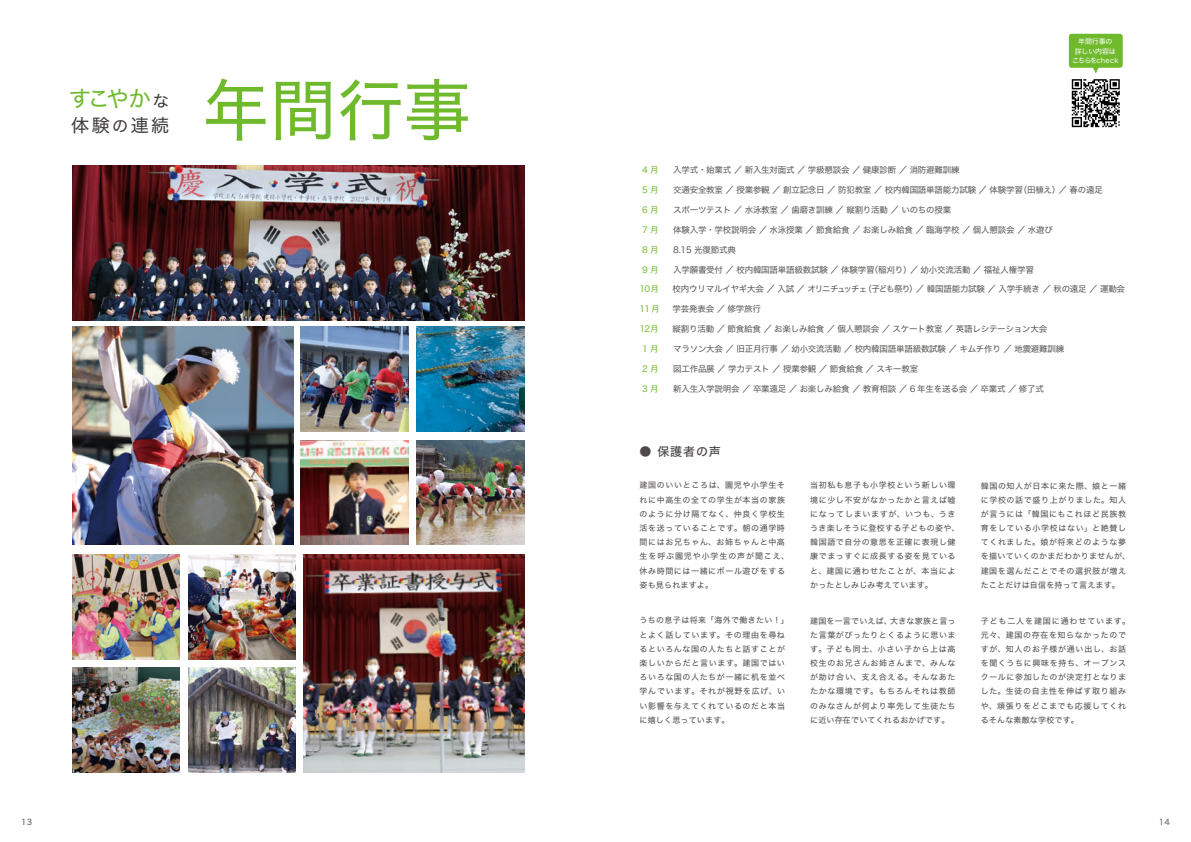
<style>
.page{position:relative;width:1191px;height:842px;background:#fff}
.page>*{position:absolute;margin:0;border:0;box-sizing:border-box;transform-origin:0 0}
.t1{font:67px "Hira Kaku Std W4";color:#6fba2c}
.t2{font:22.5px "Hira Kaku Std W4";color:#6fba2c}
.t3{font:18px "Hira Kaku Std W4";color:#3e3a39}
.t4{font:12px "Hira Kaku Std W5";letter-spacing:.075em;color:#4c4948}
.t5{font:8.5px "Hira Kaku Std W4";letter-spacing:-.025em;color:#575554}
.t6{font:8.5px "Hira Kaku Std W4";letter-spacing:-.05em;color:#6fba2c}
.t7{font:8px/14.2px "Hira Kaku Std W4";letter-spacing:.075em;color:#4c4948}
.t8{font:8px "Hira Kaku Std W4";color:#575554}
.t9{font:7px/9.4px "Hira Kaku Std W4";letter-spacing:-.025em;color:#fff;text-align:center}
.s1{font-size:16.2px;color:#3e3a39}
.s2{font-size:16.2px}
</style>
<div class="page">
<img style="left:72px;top:327px;width:221px;height:218px">
<img style="left:72px;top:166px;width:452px;height:154px">
<img style="left:301px;top:327px;width:107px;height:104px">
<img style="left:301px;top:440px;width:107px;height:105px">
<img style="left:417px;top:440px;width:107px;height:105px">
<img style="left:417px;top:327px;width:107px;height:104px">
<img style="left:303px;top:554px;width:221px;height:219px">
<img style="left:188px;top:668px;width:108px;height:105px">
<img style="left:188px;top:554px;width:108px;height:105px">
<img style="left:72px;top:668px;width:108px;height:105px">
<img style="left:72px;top:554px;width:108px;height:105px">
<div style="left:1068px;top:34px;width:54px;height:34px;background:#6fba2c;border-radius:3px"></div>
<svg style="left:1071px;top:67px;width:48px;height:60px"></svg>
<h2 class="t2" style="left:69px;top:81px;width:102px">すこやか<span class="s1">な</span></h2>
<h3 class="t3" style="left:71px;top:112px;width:100px">体験<span class="s2">の</span>連続</h3>
<h1 class="t1" style="left:203px;top:59px;width:269px">年間行事</h1>
<p class="t9" style="left:1072px;top:37px;width:48px">年間行事の<br>詳しい内容はこちらをcheck</p>
<p class="t6" style="left:642px;top:164px;width:18px">4 月</p>
<p class="t5" style="left:673px;top:164px;width:288px">入学式・始業式 ／ 新入生対面式 ／ 学級懇談会 ／ 健康診断 ／ 消防避難訓練</p>
<p class="t6" style="left:642px;top:183px;width:18px">5 月</p>
<p class="t5" style="left:673px;top:183px;width:431px">交通安全教室 ／ 授業参観 ／ 創立記念日 ／ 防犯教室 ／ 校内韓国語単語能力試験 ／ 体験学習（田植え）／ 春の遠足</p>
<p class="t6" style="left:642px;top:203px;width:18px">6 月</p>
<p class="t5" style="left:673px;top:203px;width:280px">スポーツテスト ／ 水泳教室 ／ 歯磨き訓練 ／ 縦割り活動 ／ いのちの授業</p>
<p class="t6" style="left:642px;top:223px;width:18px">7 月</p>
<p class="t5" style="left:673px;top:223px;width:381px">体験入学・学校説明会 ／ 水泳授業 ／ 節食給食 ／ お楽しみ給食 ／ 臨海学校 ／ 個人懇談会 ／ 水遊び</p>
<p class="t6" style="left:642px;top:243px;width:18px">8 月</p>
<p class="t5" style="left:673px;top:243px;width:64px">8.15 光復節式典</p>
<p class="t6" style="left:642px;top:263px;width:18px">9 月</p>
<p class="t5" style="left:673px;top:263px;width:362px">入学願書受付 ／ 校内韓国語単語級数試験 ／ 体験学習（稲刈り）／ 幼小交流活動 ／ 福祉人権学習</p>
<p class="t6" style="left:639px;top:283px;width:21px">10月</p>
<p class="t5" style="left:672px;top:283px;width:454px">校内ウリマルイヤギ大会 ／ 入試 ／ オリニチュッチェ（子ども祭り）／ 韓国語能力試験 ／ 入学手続き ／ 秋の遠足 ／ 運動会</p>
<p class="t6" style="left:639px;top:303px;width:22px">11月</p>
<p class="t5" style="left:672px;top:303px;width:90px">学芸発表会 ／ 修学旅行</p>
<p class="t6" style="left:639px;top:322px;width:21px">12月</p>
<p class="t5" style="left:672px;top:322px;width:376px">縦割り活動 ／ 節食給食 ／ お楽しみ給食 ／ 個人懇談会 ／ スケート教室 ／ 英語レシテーション大会</p>
<p class="t6" style="left:642px;top:342px;width:18px">1 月</p>
<p class="t5" style="left:673px;top:342px;width:393px">マラソン大会 ／ 旧正月行事 ／ 幼小交流活動 ／ 校内韓国語単語級数試験 ／ キムチ作り ／ 地震避難訓練</p>
<p class="t6" style="left:642px;top:362px;width:18px">2 月</p>
<p class="t5" style="left:673px;top:362px;width:246px">図工作品展 ／ 学力テスト ／ 授業参観 ／ 節食給食 ／ スキー教室</p>
<p class="t6" style="left:642px;top:382px;width:18px">3 月</p>
<p class="t5" style="left:673px;top:382px;width:372px">新入生入学説明会 ／ 卒業遠足 ／ お楽しみ給食 ／ 教育相談 ／ 6 年生を送る会 ／ 卒業式 ／ 修了式</p>
<h3 class="t4" style="left:639px;top:442px;width:83px">● 保護者の声</h3>
<p class="t7" style="left:639px;top:478px;width:151px">建国のいいところは、園児や小学生それに中高生の全ての学生が本当の家族のように分け隔てなく、仲良く学校生活を送っていることです。朝の通学時間にはお兄ちゃん、お姉ちゃんと中高生を呼ぶ園児や小学生の声が聞こえ、休み時間には一緒にボール遊びをする姿も見られますよ。</p>
<p class="t7" style="left:639px;top:613px;width:151px">うちの息子は将来「海外で働きたい！」とよく話しています。その理由を尋ねるといろんな国の人たちと話すことが楽しいからだと言います。建国ではいろいろな国の人たちが一緒に机を並べ学んでいます。それが視野を広げ、いい影響を与えてくれているのだと本当に嬉しく思っています。</p>
<p class="t7" style="left:810px;top:478px;width:151px">当初私も息子も小学校という新しい環境に少し不安がなかったかと言えば嘘になってしまいますが、いつも、うきうき楽しそうに登校する子どもの姿や、韓国語で自分の意思を正確に表現し健康でまっすぐに成長する姿を見ていると、建国に通わせたことが、本当によかったとしみじみ考えています。</p>
<p class="t7" style="left:810px;top:613px;width:147px;text-align:justify">建国を一言でいえば、大きな家族と言った言葉がぴったりとくるように思います。子ども同士、小さい子から上は高校生のお兄さんお姉さんまで、みんなが助け合い、支え合える。そんなあたたかな環境です。もちろんそれは教師のみなさんが何より率先して生徒たちに近い存在でいてくれるおかげです。</p>
<p class="t7" style="left:980px;top:478px;width:151px">韓国の知人が日本に来た際、娘と一緒に学校の話で盛り上がりました。知人が言うには「韓国にもこれほど民族教育をしている小学校はない」と絶賛してくれました。娘が将来どのような夢を描いていくのかまだわかりませんが、建国を選んだことでその選択肢が増えたことだけは自信を持って言えます。</p>
<p class="t7" style="left:980px;top:613px;width:151px">子ども二人を建国に通わせています。元々、建国の存在を知らなかったのですが、知人のお子様が通い出し、お話を聞くうちに興味を持ち、オープンスクールに参加したのが決定打となりました。生徒の自主性を伸ばす取り組みや、頑張りをどこまでも応援してくれるそんな素敵な学校です。</p>
<p class="t8" style="left:21px;top:816px;width:13px">13</p>
<p class="t8" style="left:1158px;top:816px;width:13px">14</p>
</div>
